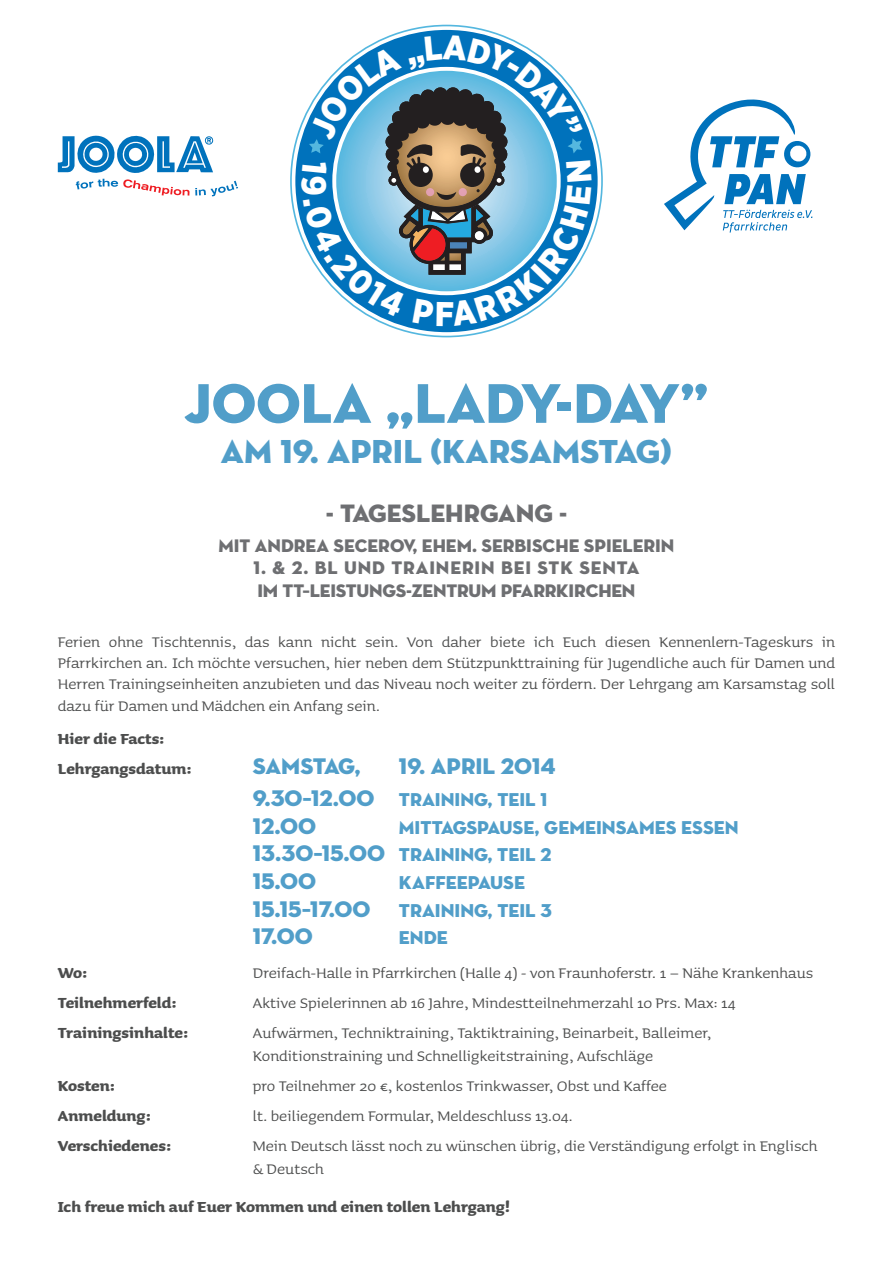
<style>
.page{position:relative;width:893px;height:1263px;background:#fff}
.page>*{position:absolute;margin:0;border:0;box-sizing:border-box;transform-origin:0 0}
.t1{font:56.85px "Neutra Disp Titling";color:#519ec9}
.t2{font:33.9px "Neutra Disp Titling";color:#519ec9}
.t3{font:25.65px "Neutra Disp Titling";color:#6e6f72}
.t4{font:22.95px "Neutra Disp Titling";color:#519ec9}
.t5{font:22.95px "Neutra Disp Titling";letter-spacing:-.02em;color:#519ec9}
.t6{font:18.9px/27.6px "Neutra Disp Titling";color:#519ec9}
.t7{font:18.6px/21.5px "Sauna";color:#4c4d4d}
.t8{font:700 18.6px/29.8px "Sauna";color:#4c4d4d}
.t9{font:18.6px/22.8px "Neutra Disp Titling";color:#6e6f72}
.s1{font-size:22.95px}
</style>
<div class="page">
<svg style="left:295px;top:30px;width:303px;height:211px"></svg>
<svg style="left:58px;top:135px;width:180px;height:61px"></svg>
<svg style="left:664px;top:99px;width:148px;height:134px"></svg>
<svg style="left:301px;top:35px;width:290px;height:303px"></svg>
<p class="t1" style="left:184px;top:368px;width:526px">JOOLA „LADY-DAY”</p>
<p class="t2" style="left:221px;top:431px;width:453px">AM 19. APRIL (KARSAMSTAG)</p>
<p class="t3" style="left:326px;top:497px;width:243px">- TAGESLEHRGANG -</p>
<p class="t9" style="left:219px;top:534px;width:457px">MIT ANDREA SECEROV, EHEM. SERBISCHE SPIELERIN</p>
<p class="t9" style="left:253px;top:557px;width:387px">1. &amp; 2. BL UND TRAINERIN BEI STK SENTA<br>IM TT–LEISTUNGS-ZENTRUM PFARRKIRCHEN</p>
<p class="t7" style="left:58px;top:630px;width:779px;text-align:justify">Ferien ohne Tischtennis, das kann nicht sein. Von daher biete ich Euch diesen Kennenlern-Tageskurs in Pfarrkirchen an. Ich möchte versuchen, hier neben dem Stützpunkttraining für Jugendliche auch für Damen und Herren Trainingseinheiten anzubieten und das Niveau noch weiter zu fördern. Der Lehrgang am Karsamstag soll dazu für Damen und Mädchen ein Anfang sein.</p>
<p class="t8" style="left:58px;top:722px;width:136px">Hier die Facts:<br>Lehrgangsdatum:</p>
<p class="t5" style="left:253px;top:751px;width:109px">SAMSTAG,</p>
<p class="t4" style="left:399px;top:751px;width:158px">19. APRIL 2014</p>
<p class="t6" style="left:253px;top:786px;width:296px"><span class="s1">9.30–12.00</span> TRAINING, TEIL 1</p>
<p class="t4" style="left:253px;top:811px;width:65px">12.00</p>
<p class="t6" style="left:253px;top:813px;width:487px;text-indent:146px">MITTAGSPAUSE, GEMEINSAMES ESSEN<br><span class="s1">13.30–15.00</span> TRAINING, TEIL 2</p>
<p class="t4" style="left:253px;top:867px;width:65px">15.00</p>
<p class="t6" style="left:253px;top:869px;width:301px;text-indent:146px">KAFFEEPAUSE<br><span class="s1">15.15–17.00</span> TRAINING, TEIL 3</p>
<p class="t4" style="left:253px;top:922px;width:62px">17.00</p>
<p class="t6" style="left:399px;top:924px;width:50px">ENDE</p>
<p class="t8" style="left:58px;top:957px;width:31px">Wo:</p>
<p class="t7" style="left:253px;top:962px;width:562px">Dreifach-Halle in Pfarrkirchen (Halle 4) - von Fraunhoferstr. 1 – Nähe Krankenhaus</p>
<p class="t8" style="left:58px;top:987px;width:120px">Teilnehmerfeld:</p>
<p class="t7" style="left:253px;top:991px;width:484px">Aktive Spielerinnen ab 16 Jahre, Mindestteilnehmerzahl 10 Prs. Max: 14</p>
<p class="t8" style="left:58px;top:1017px;width:132px">Trainingsinhalte:</p>
<p class="t7" style="left:253px;top:1021px;width:460px;line-height:22.8px">Aufwärmen, Techniktraining, Taktiktraining, Beinarbeit, Balleimer,<br>Konditionstraining und Schnelligkeitstraining, Aufschläge</p>
<p class="t8" style="left:58px;top:1069px;width:59px">Kosten:</p>
<p class="t7" style="left:253px;top:1074px;width:416px">pro Teilnehmer 20 €, kostenlos Trinkwasser, Obst und Kaffee</p>
<p class="t8" style="left:58px;top:1099px;width:95px">Anmeldung:</p>
<p class="t7" style="left:253px;top:1104px;width:321px">lt. beiliegendem Formular, Meldeschluss 13.04.</p>
<p class="t8" style="left:58px;top:1129px;width:115px">Verschiedenes:</p>
<p class="t7" style="left:253px;top:1133px;width:566px;line-height:22.8px">Mein Deutsch lässt noch zu wünschen übrig, die Verständigung erfolgt in Englisch &amp; Deutsch</p>
<p class="t8" style="left:58px;top:1191px;width:454px">Ich freue mich auf Euer Kommen und einen tollen Lehrgang!</p>
</div>
